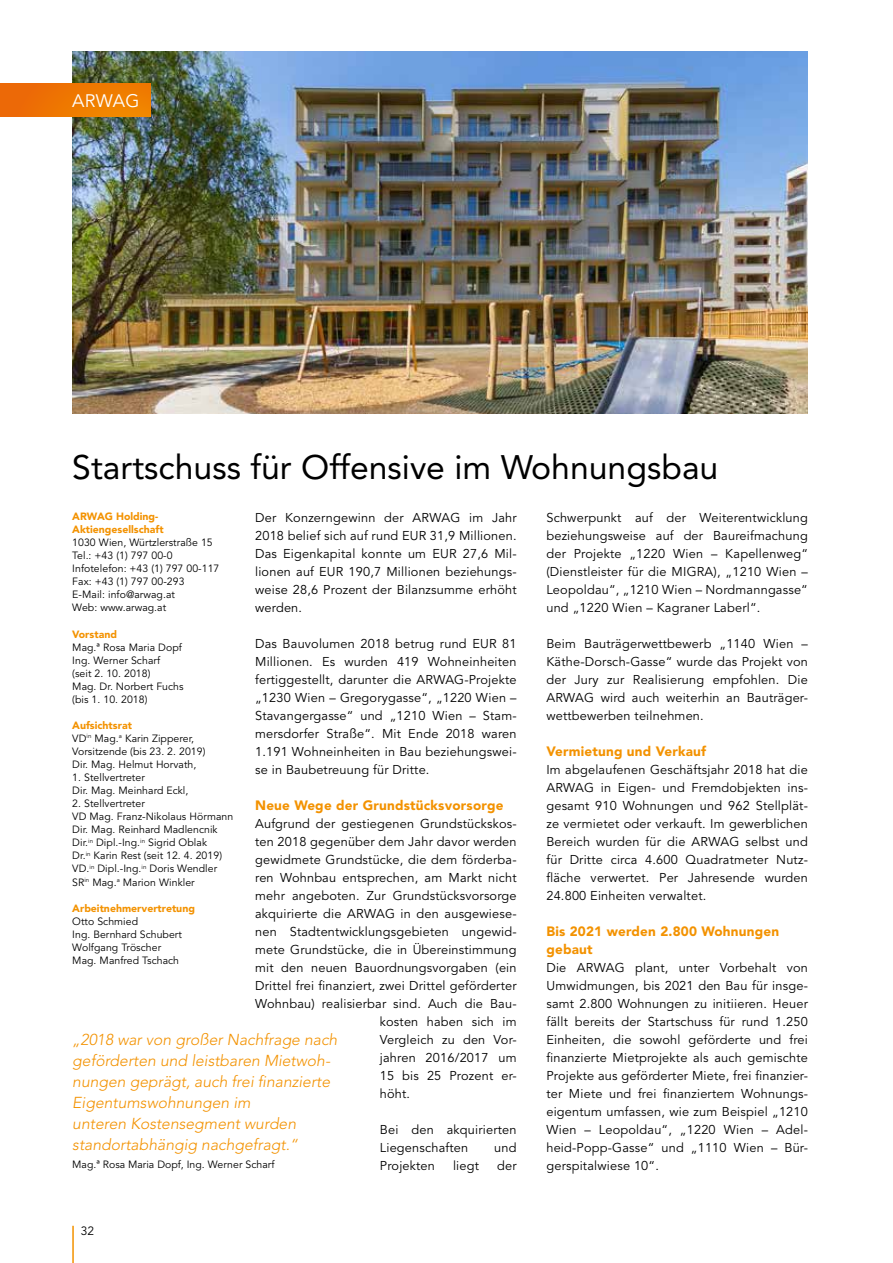
<style>
.page{position:relative;width:893px;height:1263px;background:#fff}
.page>*{position:absolute;margin:0;border:0;box-sizing:border-box;transform-origin:0 0}
.t1{font:33.75px "Avenir";color:#000}
.t2{font:18px "Avenir";letter-spacing:.01em;color:#fff}
.t3{font:italic 300 15.75px/21px "Avenir";color:#f39200}
.t4{font:900 13.5px/18px "Avenir";letter-spacing:.015em;color:#f39200}
.t5{font:12.75px/18px "Avenir";letter-spacing:.015em;color:#000;text-align:justify}
.t6{font:12px "Avenir";color:#000}
.t7{font:10.5px/13px "Avenir";letter-spacing:.005em;color:#000}
.t8{font:900 10.5px/13px "Avenir";color:#f39200}
.s1{font-weight:900;color:#f39200}
</style>
<div class="page">
<img style="left:72px;top:51px;width:736px;height:363px">
<div style="left:0;top:84px;width:150px;height:33px;background:linear-gradient(to right,#ec6806,#f18600)"></div>
<hr style="left:72px;top:1226px;width:2px;height:37px;background:#f39200">
<h2 class="t2" style="left:72px;top:90px;width:69px">ARWAG</h2>
<h1 class="t1" style="left:72px;top:448px;width:647px">Startschuss für Offensive im Wohnungsbau</h1>
<p class="t8" style="left:72px;top:510px;width:93px">ARWAG Holding-<br>Aktiengesellschaft</p>
<p class="t7" style="left:72px;top:536px;width:149px">1030 Wien, Würtzlerstraße 15<br>Tel.: +43 (1) 797 00-0<br>Infotelefon: +43 (1) 797 00-117<br>Fax: +43 (1) 797 00-293<br>E-Mail: info@arwag.at<br>Web: www.arwag.at</p>
<p class="t8" style="left:72px;top:627px;width:46px">Vorstand</p>
<p class="t7" style="left:72px;top:641px;width:113px">Mag.ª Rosa Maria Dopf<br>Ing. Werner Scharf<br>(seit 2. 10. 2018)<br>Mag. Dr. Norbert Fuchs (bis 1. 10. 2018)</p>
<p class="t7" style="left:72px;top:719px;width:135px"><span class="s1">Aufsichtsrat<br></span>VD<sup>in</sup> Mag.<sup>a</sup> Karin Zipperer,<br>Vorsitzende (bis 23. 2. 2019)<br>Dir. Mag. Helmut Horvath,</p>
<p class="t7" style="left:72px;top:771px;width:118px">1. Stellvertreter<br>Dir. Mag. Meinhard Eckl,</p>
<p class="t7" style="left:72px;top:797px;width:162px">2. Stellvertreter<br>VD Mag. Franz-Nikolaus Hörmann<br>Dir. Mag. Reinhard Madlencnik<br>Dir.<sup>in</sup> Dipl.-Ing.<sup>in</sup> Sigrid Oblak<br>Dr.<sup>in</sup> Karin Rest (seit 12. 4. 2019)<br>VD.<sup>in</sup> Dipl.-Ing.<sup>in</sup> Doris Wendler<br>SR<sup>in</sup> Mag.<sup>a</sup> Marion Winkler</p>
<p class="t8" style="left:72px;top:901px;width:124px">Arbeitnehmervertretung</p>
<p class="t7" style="left:72px;top:915px;width:111px">Otto Schmied<br>Ing. Bernhard Schubert<br>Wolfgang Tröscher<br>Mag. Manfred Tschach</p>
<p class="t5" style="left:255px;top:509px;width:263px">Der Konzerngewinn der ARWAG im Jahr 2018 belief sich auf rund EUR 31,9 Millionen.<br>Das Eigenkapital konnte um EUR 27,6 Mil&shy;lionen auf EUR 190,7 Millionen beziehungs&shy;weise 28,6 Prozent der Bilanzsumme erhöht werden.</p>
<p class="t5" style="left:255px;top:635px;width:263px">Das Bauvolumen 2018 betrug rund EUR 81<br>Millionen. Es wurden 419 Wohneinheiten fertiggestellt, darunter die ARWAG-Projekte „1230 Wien – Gregorygasse“, „1220 Wien – Stavangergasse“ und „1210 Wien – Stam&shy;mersdorfer Straße“. Mit Ende 2018 waren 1.191 Wohneinheiten in Bau beziehungswei&shy;se in Baubetreuung für Dritte.</p>
<p class="t4" style="left:255px;top:796px;width:250px">Neue Wege der Grundstücksvorsorge</p>
<p class="t5" style="left:255px;top:815px;width:263px">Aufgrund der gestiegenen Grundstückskos-</p>
<p class="t5" style="left:255px;top:833px;width:263px">ten 2018 gegenüber dem Jahr davor werden</p>
<p class="t5" style="left:255px;top:851px;width:263px">gewidmete Grundstücke, die dem förderba-</p>
<p class="t5" style="left:255px;top:869px;width:263px">ren Wohnbau entsprechen, am Markt nicht</p>
<p class="t5" style="left:255px;top:887px;width:263px">mehr angeboten. Zur Grundstücksvorsorge</p>
<p class="t5" style="left:255px;top:905px;width:263px">akquirierte die ARWAG in den ausgewiese-</p>
<p class="t5" style="left:255px;top:923px;width:263px">nen Stadtentwicklungsgebieten ungewid-</p>
<p class="t5" style="left:255px;top:941px;width:263px">mete Grundstücke, die in Übereinstimmung</p>
<p class="t5" style="left:255px;top:959px;width:263px">mit den neuen Bauordnungsvorgaben (ein</p>
<p class="t5" style="left:255px;top:977px;width:263px">Drittel frei finanziert, zwei Drittel geförderter</p>
<p class="t5" style="left:255px;top:995px;width:263px">Wohnbau) realisierbar sind. Auch die Bau-</p>
<p class="t5" style="left:380px;top:1013px;width:138px">kosten haben sich im</p>
<p class="t5" style="left:380px;top:1031px;width:138px">Vergleich zu den Vor-</p>
<p class="t5" style="left:380px;top:1049px;width:138px">jahren 2016/2017 um</p>
<p class="t5" style="left:380px;top:1067px;width:138px">15 bis 25 Prozent er-</p>
<p class="t5" style="left:380px;top:1085px;width:32px">höht.</p>
<p class="t5" style="left:380px;top:1121px;width:138px">Bei den akquirierten<br>Liegenschaften</p>
<p class="t3" style="left:72px;top:1029px;width:267px">„2018 war von großer Nachfrage nach geförderten und leistbaren Mietwoh&shy;nungen geprägt, auch frei finanzierte Eigentumswohnungen im<br>unteren Kostensegment wurden standortabhängig nachgefragt.“</p>
<p class="t7" style="left:72px;top:1158px;width:204px">Mag.ª Rosa Maria Dopf, Ing. Werner Scharf</p>
<p class="t5" style="left:494px;top:1139px;width:24px">und</p>
<p class="t5" style="left:380px;top:1157px;width:57px">Projekten</p>
<p class="t5" style="left:453px;top:1157px;width:27px">liegt</p>
<p class="t5" style="left:497px;top:1157px;width:21px">der</p>
<p class="t6" style="left:81px;top:1224px;width:15px">32</p>
<p class="t5" style="left:546px;top:509px;width:263px">Schwerpunkt auf der Weiterentwicklung beziehungsweise auf der Baureifmachung der Projekte „1220 Wien – Kapellenweg“ (Dienstleister für die MIGRA), „1210 Wien – Leopoldau“, „1210 Wien – Nordmanngasse“ und „1220 Wien – Kagraner Laberl“.</p>
<p class="t5" style="left:546px;top:635px;width:263px">Beim Bauträgerwettbewerb „1140 Wien – Käthe-Dorsch-Gasse“ wurde das Projekt von der Jury zur Realisierung empfohlen. Die ARWAG wird auch weiterhin an Bauträger&shy;wettbewerben teilnehmen.</p>
<p class="t4" style="left:546px;top:742px;width:161px">Vermietung und Verkauf</p>
<p class="t5" style="left:546px;top:761px;width:263px">Im abgelaufenen Geschäftsjahr 2018 hat die ARWAG in Eigen- und Fremdobjekten ins&shy;gesamt 910 Wohnungen und 962 Stellplät&shy;ze vermietet oder verkauft. Im gewerblichen Bereich wurden für die ARWAG selbst und für Dritte circa 4.600 Quadratmeter Nutz&shy;fläche verwertet. Per Jahresende wurden 24.800 Einheiten verwaltet.</p>
<p class="t4" style="left:546px;top:922px;width:234px">Bis 2021 werden 2.800 Wohnungen gebaut</p>
<p class="t5" style="left:546px;top:959px;width:263px">Die ARWAG plant, unter Vorbehalt von Umwidmungen, bis 2021 den Bau für insge&shy;samt 2.800 Wohnungen zu initiieren. Heuer fällt bereits der Startschuss für rund 1.250<br>Einheiten, die sowohl geförderte und frei finanzierte Mietprojekte als auch gemischte Projekte aus geförderter Miete, frei finanzier&shy;ter Miete und frei finanziertem Wohnungs&shy;eigentum umfassen, wie zum Beispiel „1210<br>Wien – Leopoldau“, „1220 Wien – Adel&shy;heid-Popp-Gasse“ und „1110 Wien – Bür&shy;gerspitalwiese 10“.</p>
</div>
